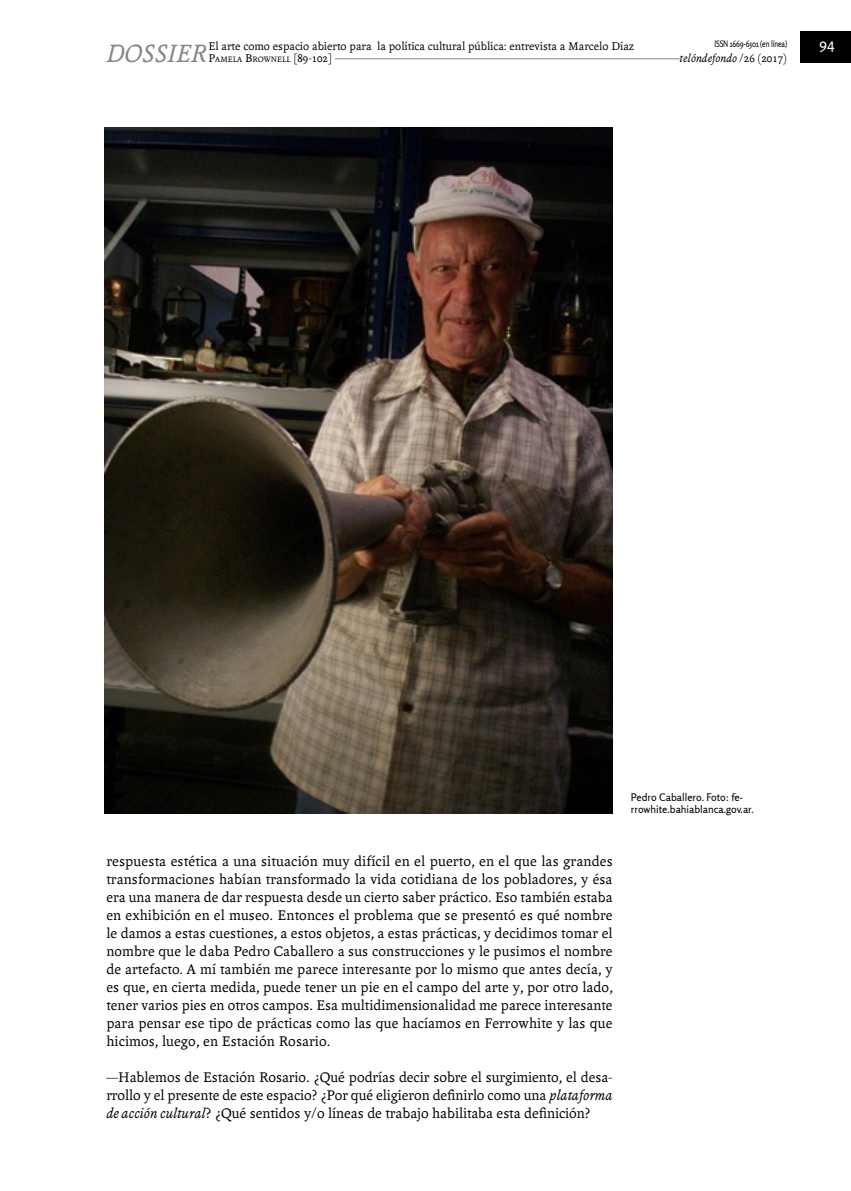
<style>
.page{position:relative;width:851px;height:1191px;background:#fff}
.page>*{position:absolute;margin:0;border:0;box-sizing:border-box;transform-origin:0 0}
.t1{font:italic 27px "Andralis ND Os F";color:#878787}
.Art____Texto_princip{font:15px/18px "Andralis ND Os F";letter-spacing:.005em;color:#000;text-align:justify}
.t2{font:15px "Rosario";color:#fff}
.t3{font:12px "Andralis ND Os F";color:#000}
.t4{font:italic 12px "Andralis ND Os F";color:#000}
.Nota_al_pie_o_Img{font:10.5px/12.6px "Rosario";color:#000}
.t5{font:9px "Rosario";letter-spacing:-.02em;color:#000;scale:.8 1}
.t6{font:8.4px "Andralis ND Os F";color:#000}
.s1{font-size:12px}
.s2{font-style:normal}
.s3{font-style:italic}
</style>
<div class="page">
<hr style="left:106px;top:58px;width:598px;height:1px;background:#878787">
<div style="left:679px;top:51px;width:108px;height:15px;background:#fff"></div>
<div style="left:800px;top:32px;width:50px;height:31px;background:#000"></div>
<div style="left:106px;top:42px;width:105px;height:24px;background:#fff"></div>
<div style="left:208px;top:52px;width:127px;height:15px;background:#fff"></div>
<img style="left:105px;top:128px;width:507px;height:685px">
<h1 class="t1" style="left:106px;top:39px;width:102px">DOSSIER</h1>
<p class="t3" style="left:208px;top:40px;width:427px">El arte como espacio abierto para la política cultural pública: entrevista a Marcelo Díaz</p>
<p class="t6" style="left:208px;top:55px;width:125px"><span class="s1">P</span>AMELA <span class="s1">B</span>ROWNELL <span class="s1">[89-102]</span></p>
<p class="t5" style="left:714px;top:39px;width:93px">ISSN 1669-6301 (en línea)</p>
<p class="t4" style="left:679px;top:52px;width:109px">telóndefondo <span class="s2">/26 (2017)</span></p>
<p class="t2" style="left:819px;top:35px;width:17px">94</p>
<p class="Art____Texto_princip" style="left:106px;top:852px;width:508px">respuesta estética a una situación muy difícil en el puerto, en el que las grandes transformaciones habían transformado la vida cotidiana de los pobladores, y ésa era una manera de dar respuesta desde un cierto saber práctico. Eso también estaba en exhibición en el museo. Entonces el problema que se presentó es qué nombre le damos a estas cuestiones, a estos objetos, a estas prácticas, y decidimos tomar el nombre que le daba Pedro Caballero a sus construcciones y le pusimos el nombre de artefacto<span class="s3">.</span> A mí también me parece interesante por lo mismo que antes decía, y es que, en cierta medida, puede tener un pie en el campo del arte y, por otro lado, tener varios pies en otros campos. Esa multidimensionalidad me parece interesante para pensar ese tipo de prácticas como las que hacíamos en Ferrowhite y las que hicimos, luego, en Estación Rosario.</p>
<p class="Art____Texto_princip" style="left:106px;top:1068px;width:507px">—Hablemos de Estación Rosario. ¿Qué podrías decir sobre el surgimiento, el desa&shy;rrollo y el presente de este espacio? ¿Por qué eligieron definirlo como una <span class="s3">plataforma de acción cultural</span>? ¿Qué sentidos y/o líneas de trabajo habilitaba esta definición?</p>
<p class="Nota_al_pie_o_Img" style="left:630px;top:790px;width:124px">Pedro Caballero. Foto: fe&shy;rrowhite.bahiablanca.gov.ar.</p>
</div>
